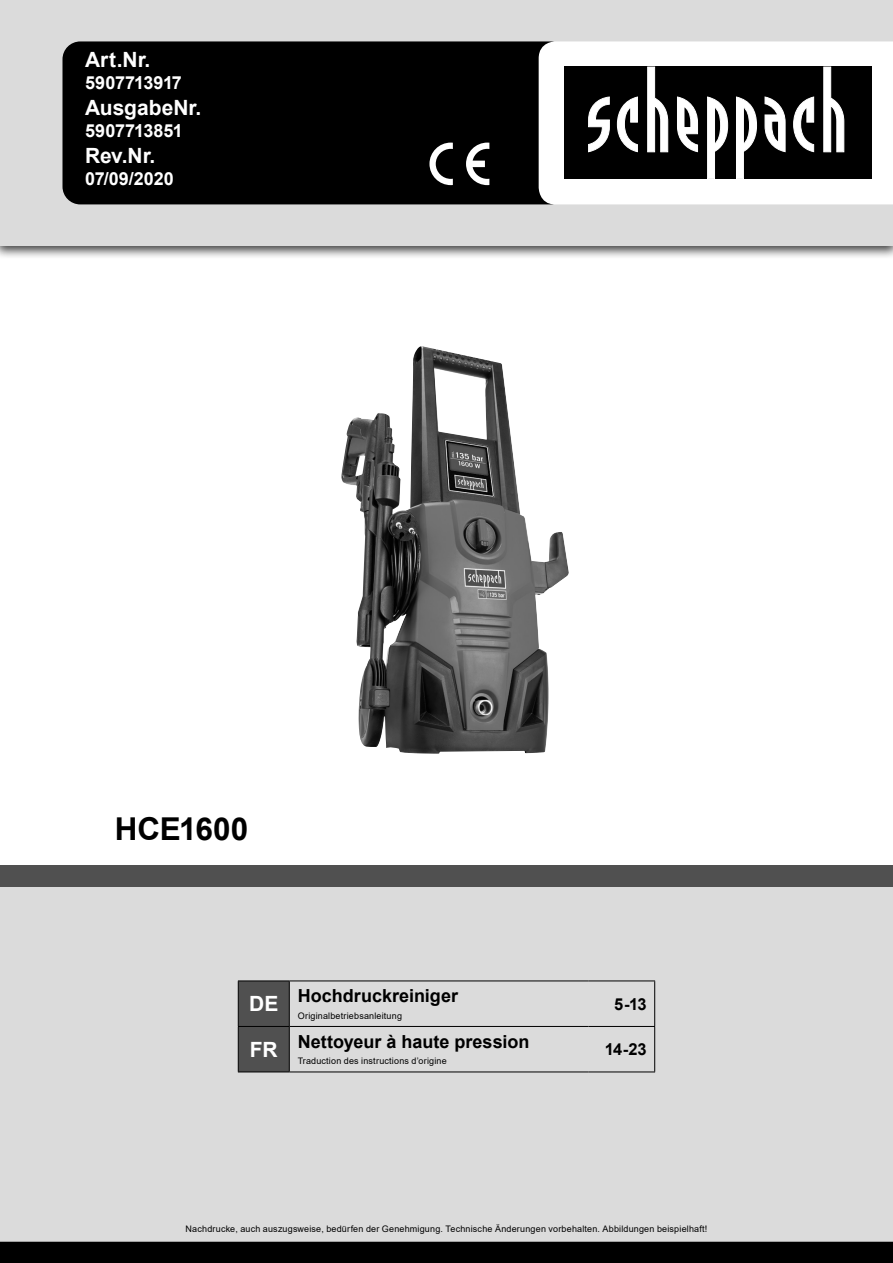
<style>
.page{position:relative;width:893px;height:1263px;background:#fff}
.page>*{position:absolute;margin:0;border:0;box-sizing:border-box;transform-origin:0 0}
.t1{font:700 31.5px "Arial";letter-spacing:-.01em;color:#000}
.t2{font:700 21px "Arial";color:#fff}
.t3{font:700 18px "Arial";color:#000}
.t4{font:700 18px "Arial";color:#fff}
.t5{font:700 16.5px "Arial";color:#000}
.t6{font:9px "Arial";letter-spacing:.02em;color:#000}
</style>
<div class="page">
<div style="left:0;top:0;width:893px;height:260px;background:#000;opacity:.75"></div>
<div style="left:0;top:0;width:893px;height:246px;background:#dbdbdb"></div>
<div style="left:63px;top:42px;width:504px;height:162px;background:#000;border-radius:17px"></div>
<div style="left:62px;top:41px;width:506px;height:163px;border:2px solid #000;border-radius:17px"></div>
<svg style="left:429px;top:143px;width:24px;height:42px"></svg>
<svg style="left:466px;top:143px;width:23px;height:42px"></svg>
<div style="left:0;top:887px;width:893px;height:376px;background:#dbdbdb"></div>
<div style="left:539px;top:41px;width:354px;height:163px;background:#fff"></div>
<div style="left:239px;top:981px;width:50px;height:90px;background:#505050"></div>
<hr style="left:289px;top:981px;width:1px;height:45px;background:#000">
<hr style="left:238px;top:1026px;width:51px;height:1px;background:#000">
<hr style="left:289px;top:1026px;width:299px;height:1px;background:#000">
<hr style="left:289px;top:1027px;width:1px;height:44px;background:#000">
<hr style="left:588px;top:1026px;width:67px;height:1px;background:#000">
<hr style="left:238px;top:1071px;width:51px;height:1px;background:#000">
<hr style="left:289px;top:1071px;width:299px;height:1px;background:#000">
<hr style="left:588px;top:1071px;width:67px;height:1px;background:#000">
<hr style="left:238px;top:980px;width:51px;height:1px;background:#000">
<hr style="left:238px;top:981px;width:1px;height:45px;background:#000">
<hr style="left:289px;top:980px;width:299px;height:1px;background:#000">
<hr style="left:588px;top:980px;width:67px;height:1px;background:#000">
<hr style="left:654px;top:981px;width:1px;height:45px;background:#000">
<hr style="left:238px;top:1027px;width:1px;height:44px;background:#000">
<hr style="left:654px;top:1027px;width:1px;height:44px;background:#000">
<div style="left:1px;top:1242px;width:891px;height:20px;background:#000"></div>
<div style="left:0;top:1242px;width:893px;height:21px;border:2px solid #000"></div>
<div style="left:0;top:865px;width:893px;height:22px;background:#505050"></div>
<div style="left:557px;top:60px;width:322px;height:126px;background:#fff"></div>
<div style="left:564px;top:67px;width:308px;height:112px;background:#000"></div>
<svg style="left:588px;top:97px;width:22px;height:55px"></svg>
<svg style="left:617px;top:96px;width:21px;height:56px"></svg>
<svg style="left:647px;top:67px;width:21px;height:85px"></svg>
<svg style="left:677px;top:96px;width:21px;height:56px"></svg>
<svg style="left:765px;top:96px;width:21px;height:56px"></svg>
<svg style="left:793px;top:96px;width:21px;height:56px"></svg>
<svg style="left:707px;top:96px;width:21px;height:83px"></svg>
<svg style="left:736px;top:96px;width:21px;height:83px"></svg>
<svg style="left:823px;top:67px;width:21px;height:85px"></svg>
<img style="left:341px;top:346px;width:200px;height:408px">
<p class="t2" style="left:85px;top:44px;width:67px">Art.Nr.</p>
<p class="t4" style="left:85px;top:70px;width:98px">5907713917</p>
<p class="t2" style="left:85px;top:92px;width:118px">AusgabeNr.</p>
<p class="t4" style="left:85px;top:118px;width:99px">5907713851</p>
<p class="t2" style="left:85px;top:140px;width:72px">Rev.Nr.</p>
<p class="t4" style="left:85px;top:166px;width:90px">07/09/2020</p>
<p class="t1" style="left:115px;top:807px;width:135px">HCE1600</p>
<p class="t2" style="left:249px;top:989px;width:31px">DE</p>
<p class="t3" style="left:298px;top:983px;width:162px">Hochdruckreiniger</p>
<p class="t6" style="left:298px;top:1009px;width:106px">Originalbetriebsanleitung</p>
<p class="t2" style="left:250px;top:1035px;width:29px">FR</p>
<p class="t3" style="left:298px;top:1028px;width:233px">Nettoyeur à haute pression</p>
<p class="t6" style="left:298px;top:1055px;width:151px">Traduction des instructions d’origine</p>
<p class="t5" style="left:614px;top:992px;width:34px">5-13</p>
<p class="t5" style="left:605px;top:1038px;width:43px">14-23</p>
<p class="t6" style="left:186px;top:1223px;width:523px">Nachdrucke, auch auszugsweise, bedürfen der Genehmigung. Technische Änderungen vorbehalten. Abbildungen beispielhaft!</p>
</div>
